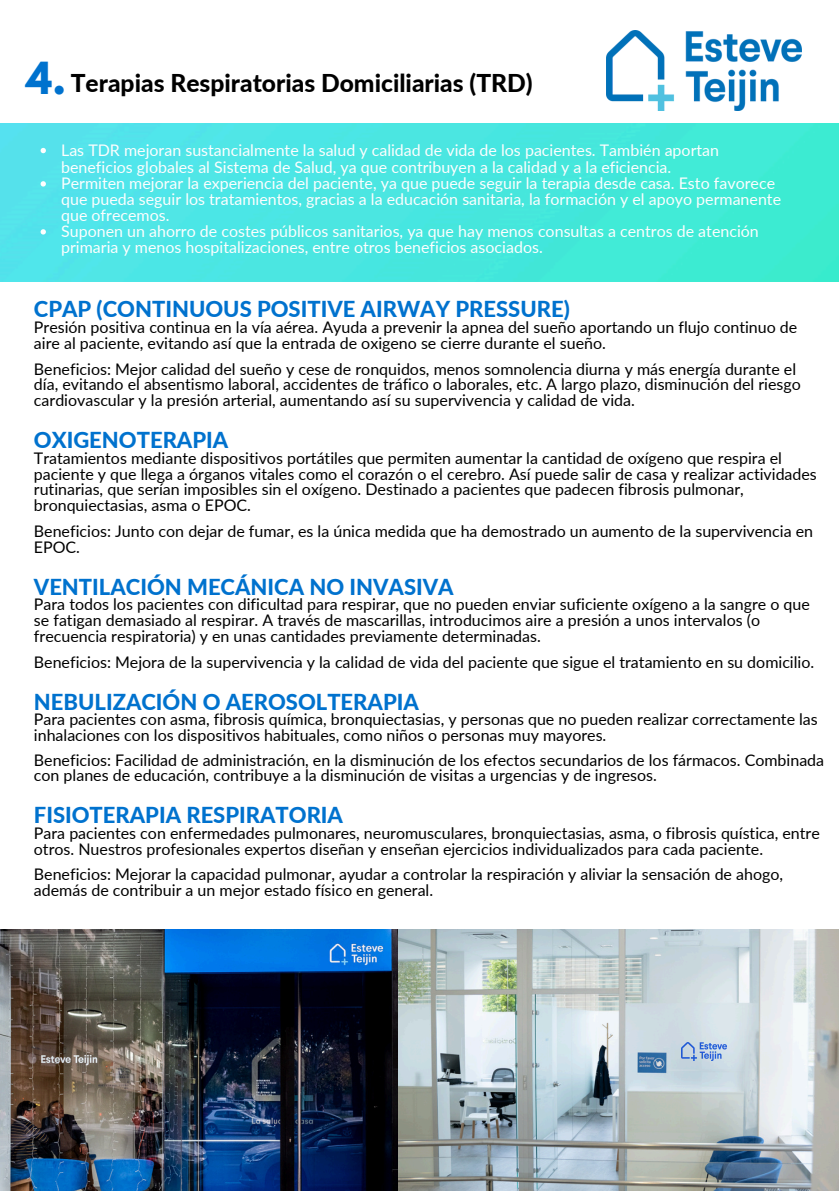
<style>
.page{position:relative;width:839px;height:1191px;background:#fff}
.page>*{position:absolute;margin:0;border:0;box-sizing:border-box;transform-origin:0 0}
.t1{font:700 39.2px "League Spartan";color:#0072ce}
.t2{font:800 24.6px "Lato";color:#000}
.t3{font:800 22px "Lato";color:#0072ce}
.t4{font:16px/15.8px "Lato";color:#000}
.t5{font:16px/16px "Lato";color:#fdfefe}
</style>
<div class="page">
<img style="left:606px;top:31px;width:195px;height:79px">
<img style="left:0;top:929px;width:838px;height:262px">
<img style="left:0;top:124px;width:838px;height:157px">
<img style="left:681px;top:1042px;width:45px;height:18px">
<svg style="left:41px;top:148px;width:5px;height:5px"></svg>
<svg style="left:41px;top:181px;width:5px;height:6px"></svg>
<svg style="left:41px;top:229px;width:5px;height:6px"></svg>
<p class="t1" style="left:26px;top:58px;width:42px">4.</p>
<p class="t2" style="left:71px;top:68px;width:463px">Terapias Respiratorias Domiciliarias (TRD)</p>
<p class="t5" style="left:61px;top:141px;width:659px;line-height:17.4px">Las TDR mejoran sustancialmente la salud y calidad de vida de los pacientes. También aportan beneficios globales al Sistema de Salud, ya que contribuyen a la calidad y a la eficiencia.</p>
<p class="t5" style="left:61px;top:175px;width:721px">Permiten mejorar la experiencia del paciente, ya que puede seguir la terapia desde casa. Esto favorece que pueda seguir los tratamientos, gracias a la educación sanitaria, la formación y el apoyo permanente que ofrecemos.</p>
<p class="t5" style="left:61px;top:223px;width:699px">Suponen un ahorro de costes públicos sanitarios, ya que hay menos consultas a centros de atención primaria y menos hospitalizaciones, entre otros beneficios asociados.</p>
<h3 class="t3" style="left:34px;top:295px;width:537px">CPAP (CONTINUOUS POSITIVE AIRWAY PRESSURE)</h3>
<p class="t4" style="left:34px;top:319px;width:764px">Presión positiva continua en la vía aérea. Ayuda a prevenir la apnea del sueño aportando un flujo continuo de aire al paciente, evitando así que la entrada de oxigeno se cierre durante el sueño.</p>
<p class="t4" style="left:34px;top:361px;width:768px">Beneficios: Mejor calidad del sueño y cese de ronquidos, menos somnolencia diurna y más energía durante el día, evitando el absentismo laboral, accidentes de tráfico o laborales, etc. A largo plazo, disminución del riesgo cardiovascular y la presión arterial, aumentando así su supervivencia y calidad de vida.</p>
<h3 class="t3" style="left:34px;top:426px;width:196px">OXIGENOTERAPIA</h3>
<p class="t4" style="left:34px;top:450px;width:784px">Tratamientos mediante dispositivos portátiles que permiten aumentar la cantidad de oxígeno que respira el paciente y que llega a órganos vitales como el corazón o el cerebro. Así puede salir de casa y realizar actividades rutinarias, que serían imposibles sin el oxígeno. Destinado a pacientes que padecen fibrosis pulmonar, bronquiectasias, asma o EPOC.</p>
<p class="t4" style="left:34px;top:523px;width:780px">Beneficios: Junto con dejar de fumar, es la única medida que ha demostrado un aumento de la supervivencia en<br>EPOC.</p>
<h3 class="t3" style="left:34px;top:573px;width:421px">VENTILACIÓN MECÁNICA NO INVASIVA</h3>
<p class="t4" style="left:34px;top:596px;width:777px">Para todos los pacientes con dificultad para respirar, que no pueden enviar suficiente oxígeno a la sangre o que se fatigan demasiado al respirar. A través de mascarillas, introducimos aire a presión a unos intervalos (o frecuencia respiratoria) y en unas cantidades previamente determinadas.</p>
<p class="t4" style="left:34px;top:654px;width:781px">Beneficios: Mejora de la supervivencia y la calidad de vida del paciente que sigue el tratamiento en su domicilio.</p>
<h3 class="t3" style="left:34px;top:688px;width:386px">NEBULIZACIÓN O AEROSOLTERAPIA</h3>
<p class="t4" style="left:34px;top:711px;width:785px">Para pacientes con asma, fibrosis química, bronquiectasias, y personas que no pueden realizar correctamente las inhalaciones con los dispositivos habituales, como niños o personas muy mayores.</p>
<p class="t4" style="left:34px;top:753px;width:791px;line-height:15px">Beneficios: Facilidad de administración, en la disminución de los efectos secundarios de los fármacos. Combinada con planes de educación, contribuye a la disminución de visitas a urgencias y de ingresos.</p>
<h3 class="t3" style="left:34px;top:801px;width:311px">FISIOTERAPIA RESPIRATORIA</h3>
<p class="t4" style="left:34px;top:825px;width:787px">Para pacientes con enfermedades pulmonares, neuromusculares, bronquiectasias, asma, o fibrosis quística, entre otros. Nuestros profesionales expertos diseñan y enseñan ejercicios individualizados para cada paciente.</p>
<p class="t4" style="left:34px;top:866px;width:750px">Beneficios: Mejorar la capacidad pulmonar, ayudar a controlar la respiración y aliviar la sensación de ahogo, además de contribuir a un mejor estado físico en general.</p>
</div>
